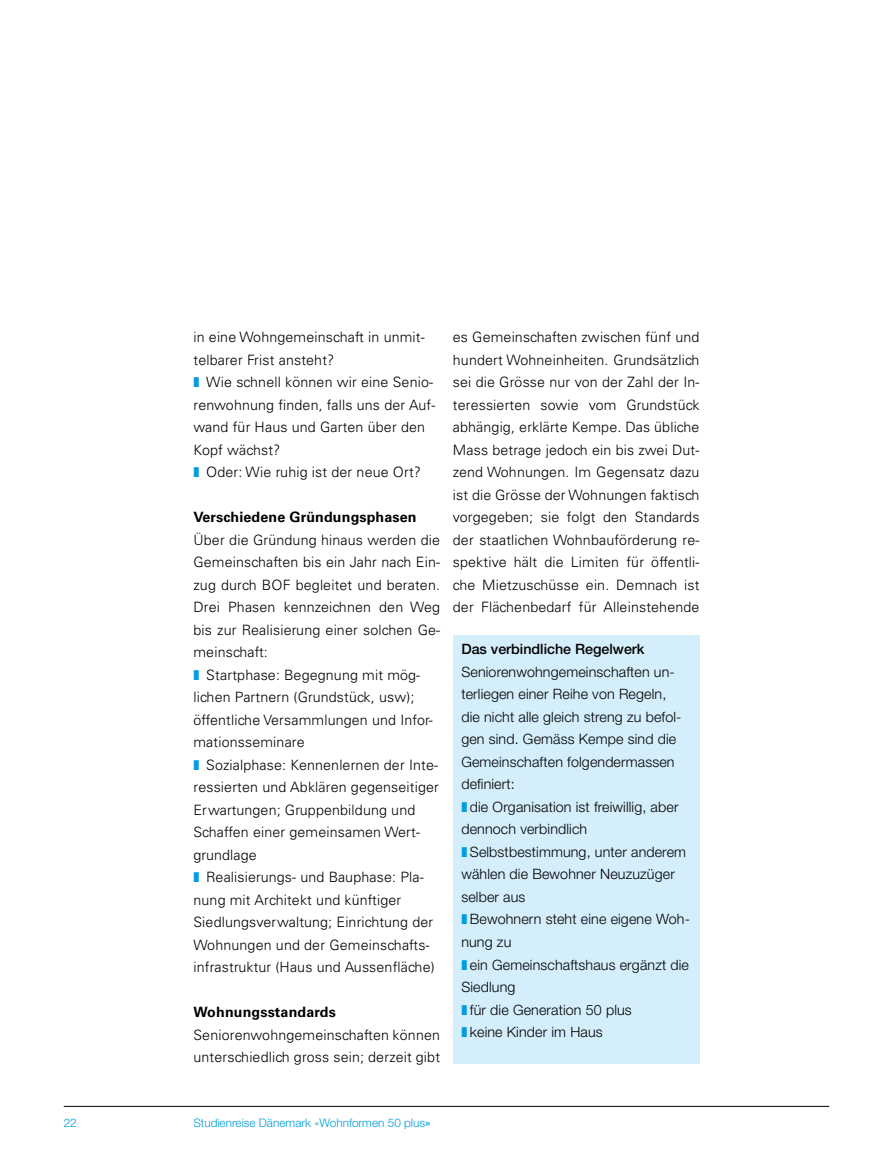
<style>
.page{position:relative;width:893px;height:1170px;background:#fff}
.page>*{position:absolute;margin:0;border:0;box-sizing:border-box;transform-origin:0 0}
.t1{font:300 14.25px/22.5px "Univers CE";letter-spacing:.01em;color:#000}
.t2{font:300 14.25px "Helvetica Neue";letter-spacing:.01em;color:#000}
.t3{font:700 14.25px "Univers CE";letter-spacing:.01em;color:#000}
.t4{font:500 14.25px "Helvetica Neue";color:#000}
.t5{font:300 11.7px "Helvetica Neue";color:#009dde}
.s1{font-family:"DIN Mittelschrift";font-weight:400}
</style>
<div class="page">
<hr style="left:64px;top:1105px;width:765px;height:1px;background:#000">
<div style="left:453px;top:634px;width:246px;height:429px;background:#d5eefb"></div>
<p class="t1" style="left:193px;top:326px;width:233px">in eine Wohngemeinschaft in unmit&shy;telbarer Frist ansteht?</p>
<p class="t1" style="left:193px;top:371px;width:243px;text-indent:13px">Wie schnell können wir eine Senio&shy;renwohnung finden, falls uns der Auf&shy;wand für Haus und Garten über den<br>Kopf wächst?</p>
<p class="t1" style="left:206px;top:461px;width:216px">Oder: Wie ruhig ist der neue Ort?</p>
<p class="t3" style="left:193px;top:508px;width:225px">Verschiedene Gründungsphasen</p>
<p class="t1" style="left:193px;top:528px;width:248px;text-align:justify">Über die Gründung hinaus werden die Gemeinschaften bis ein Jahr nach Ein&shy;zug durch BOF begleitet und beraten.<br>Drei Phasen kennzeichnen den Weg bis zur Realisierung einer solchen Ge&shy;meinschaft:</p>
<p class="t1" style="left:193px;top:663px;width:241px;text-indent:13px">Startphase: Begegnung mit mög&shy;lichen Partnern (Grundstück, usw); öffentliche Versammlungen und Infor&shy;mationsseminare</p>
<p class="t1" style="left:193px;top:753px;width:247px;text-indent:13px">Sozialphase: Kennenlernen der Inte&shy;ressierten und Abklären gegenseitiger<br>Erwartungen; Gruppenbildung und<br>Schaffen einer gemeinsamen Wert&shy;grundlage</p>
<p class="t1" style="left:193px;top:866px;width:243px;text-indent:13px">Realisierungs- und Bauphase: Pla&shy;nung mit Architekt und künftiger Siedlungsverwaltung; Einrichtung der Wohnungen und der Gemeinschafts&shy;infrastruktur (Haus und Aussenfläche)</p>
<p class="t3" style="left:193px;top:1003px;width:144px">Wohnungsstandards</p>
<p class="t1" style="left:193px;top:1023px;width:248px">Seniorenwohngemeinschaften können unterschiedlich gross sein; derzeit gibt</p>
<p class="t1" style="left:453px;top:326px;width:248px;text-align:justify">es Gemeinschaften zwischen fünf und hundert Wohneinheiten. Grundsätzlich sei die Grösse nur von der Zahl der In&shy;teressierten sowie vom Grundstück abhängig, erklärte Kempe. Das übliche Mass betrage jedoch ein bis zwei Dut&shy;zend Wohnungen. Im Gegensatz dazu ist die Grösse der Wohnungen faktisch vorgegeben; sie folgt den Standards der staatlichen Wohnbauförderung re&shy;spektive hält die Limiten für öffentli&shy;che Mietzuschüsse ein. Demnach ist der Flächenbedarf für Alleinstehende</p>
<p class="t4" style="left:461px;top:640px;width:185px">Das verbindliche Regelwerk</p>
<p class="t2" style="left:461px;top:663px;width:215px">Seniorenwohngemeinschaften un-</p>
<p class="t2" style="left:461px;top:685px;width:206px">terliegen einer Reihe von Regeln,</p>
<p class="t2" style="left:461px;top:708px;width:222px">die nicht alle gleich streng zu befol-</p>
<p class="t2" style="left:461px;top:730px;width:216px">gen sind. Gemäss Kempe sind die</p>
<p class="t2" style="left:461px;top:753px;width:215px">Gemeinschaften folgendermassen</p>
<p class="t2" style="left:461px;top:775px;width:55px">definiert:</p>
<p class="t2" style="left:470px;top:798px;width:210px">die Organisation ist freiwillig, aber</p>
<p class="t2" style="left:461px;top:820px;width:127px">dennoch verbindlich</p>
<p class="t2" style="left:470px;top:843px;width:218px">Selbstbestimmung, unter anderem</p>
<p class="t2" style="left:461px;top:865px;width:215px">wählen die Bewohner Neuzuzüger</p>
<p class="t2" style="left:461px;top:888px;width:66px">selber aus</p>
<p class="t2" style="left:470px;top:910px;width:222px">Bewohnern steht eine eigene Woh-</p>
<p class="t2" style="left:461px;top:933px;width:51px">nung zu</p>
<p class="t2" style="left:470px;top:955px;width:221px">ein Gemeinschaftshaus ergänzt die</p>
<p class="t2" style="left:461px;top:978px;width:56px">Siedlung</p>
<p class="t2" style="left:470px;top:1000px;width:163px">für die Generation 50 plus</p>
<p class="t2" style="left:470px;top:1023px;width:134px">keine Kinder im Haus</p>
<p class="t5" style="left:64px;top:1115px;width:15px">22</p>
<p class="t5" style="left:193px;top:1115px;width:239px">Studienreise Dänemark «Wohnformen 50 plus<span class="s1">»</span></p>
</div>
